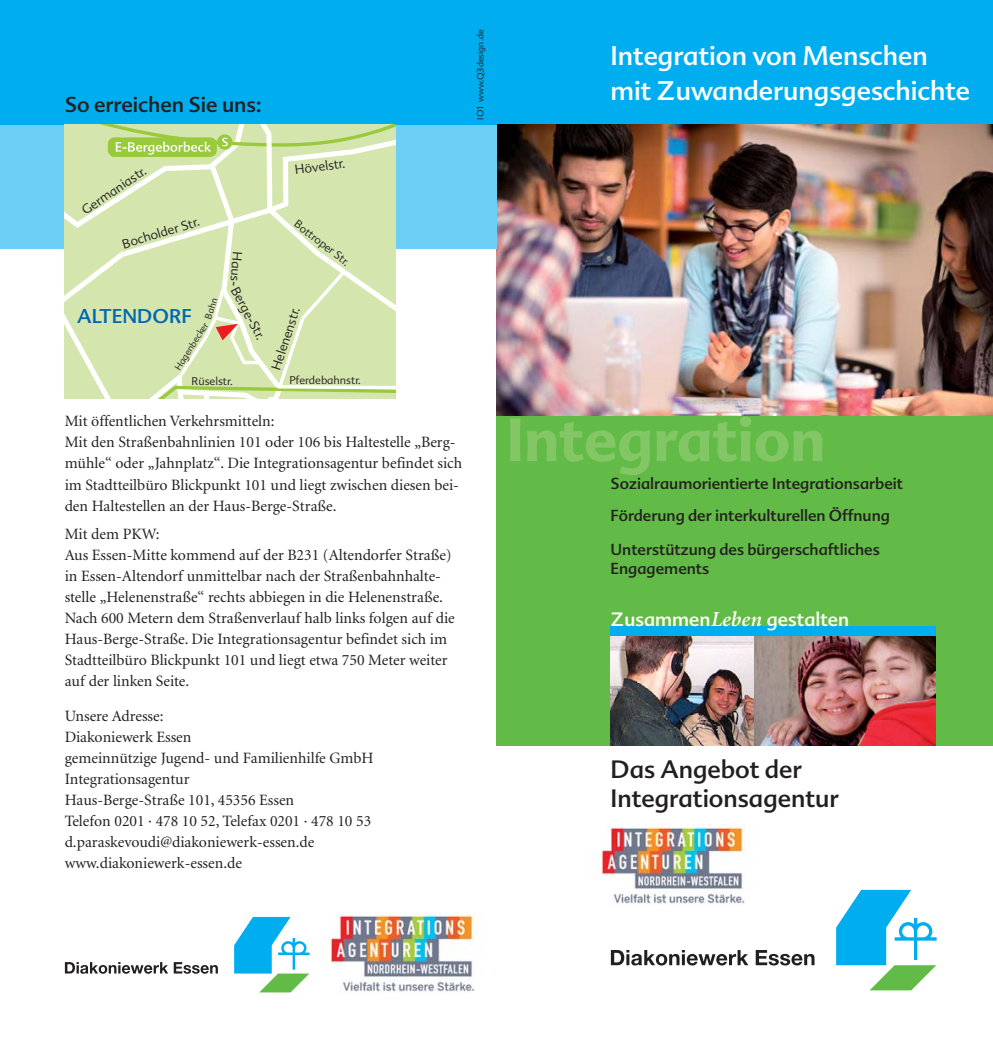
<style>
.page{position:relative;width:993px;height:1046px;background:#fff}
.page>*{position:absolute;margin:0;border:0;box-sizing:border-box;transform-origin:0 0}
.t1{font:700 59.5px "Advert";color:#83c665}
.t2{font:26.25px/35px "Advert";color:#fff}
.t3{font:24.5px/29.4px "Advert";color:#231f20}
.t4{font:21px "Advert";color:#231f20}
.t5{font:19.43px "Advert";color:#0066b3}
.t6{font:18.9px "Advert";color:#fff}
.t7{font:15.75px/21px "Minion";color:#231f20}
.t8{font:15.58px/31.5px "Advert";color:#231f20}
.t9{font:300 12.78px "Advert";color:#231f20}
.t10{font:300 11.03px "Advert";color:#231f20}
.t11{font:300 9.1px "Advert";color:#231f20}
.t12{font:300 8.75px "Advert";color:#231f20}
.s1{font-family:"Minion";font-weight:600;font-style:italic;font-size:21.18px}
</style>
<div class="page">
<div style="left:496px;top:249px;width:497px;height:496px;background:#62bb46"></div>
<svg style="left:611px;top:950px;width:137px;height:15px"></svg>
<svg style="left:755px;top:950px;width:59px;height:15px"></svg>
<svg style="left:836px;top:889px;width:100px;height:100px"></svg>
<div style="left:496px;top:0;width:497px;height:125px;background:#00aeef"></div>
<img style="left:496px;top:125px;width:497px;height:290px">
<img style="left:610px;top:635px;width:144px;height:110px">
<img style="left:754px;top:635px;width:181px;height:110px">
<div style="left:0;top:125px;width:496px;height:124px;background:#6dcff6"></div>
<div style="left:0;top:0;width:496px;height:125px;background:#00aeef"></div>
<svg style="left:65px;top:962px;width:103px;height:11px"></svg>
<svg style="left:174px;top:962px;width:44px;height:11px"></svg>
<svg style="left:234px;top:916px;width:76px;height:76px"></svg>
<svg style="left:65px;top:125px;width:331px;height:273px;background:#d5e7b0"></svg>
<div style="left:610px;top:625px;width:325px;height:10px;background:#00aeef"></div>
<img style="left:599px;top:824px;width:146px;height:81px">
<img style="left:328px;top:912px;width:147px;height:81px">
<h3 class="t4" style="left:65px;top:96px;width:198px">So erreichen Sie uns:</h3>
<p class="t12" style="left:477px;top:120px;width:92px;rotate:-90deg">IO1 www.Q3design.de</p>
<p class="t9" style="left:80px;top:207px;width:77px;rotate:-34deg">Germaniastr.</p>
<p class="t9" style="left:121px;top:239px;width:82px;rotate:-17deg">Bocholder Str.</p>
<p class="t5" style="left:77px;top:308px;width:116px">ALTENDORF</p>
<p class="t11" style="left:204px;top:317px;width:23px;rotate:-72deg">Bahn</p>
<p class="t11" style="left:174px;top:367px;width:56px;rotate:-58deg">Hagenbecker</p>
<p class="t9" style="left:243px;top:252px;width:38px;rotate:95deg">Haus-</p>
<p class="t9" style="left:239px;top:285px;width:59px;rotate:62deg">Berge-Str.</p>
<p class="t10" style="left:191px;top:376px;width:43px">Rüselstr.</p>
<p class="t9" style="left:294px;top:164px;width:52px;rotate:-8deg">Hövelstr.</p>
<p class="t10" style="left:298px;top:218px;width:68px;rotate:38deg">Bottroper Str.</p>
<p class="t9" style="left:271px;top:368px;width:66px;rotate:-72deg">Helenenstr.</p>
<p class="t10" style="left:289px;top:375px;width:73px">Pferdebahnstr.</p>
<p class="t7" style="left:65px;top:412px;width:399px">Mit öffentlichen Verkehrsmitteln:<br>Mit den Straßenbahnlinien 101 oder 106 bis Haltestelle „Berg&shy;mühle“ oder „Jahnplatz“. Die Integrationsagentur befindet sich im Stadtteilbüro Blickpunkt 101 und liegt zwischen diesen bei&shy;den Haltestellen an der Haus-Berge-Straße.</p>
<p class="t7" style="left:65px;top:524px;width:391px">Mit dem PKW:<br>Aus Essen-Mitte kommend auf der B231 (Altendorfer Straße) in Essen-Altendorf unmittelbar nach der Straßenbahnhalte&shy;stelle „Helenenstraße“ rechts abbiegen in die Helenenstraße.<br>Nach 600 Metern dem Straßenverlauf halb links folgen auf die Haus-Berge-Straße. Die Integrationsagentur befindet sich im Stadtteilbüro Blickpunkt 101 und liegt etwa 750 Meter weiter auf der linken Seite.</p>
<p class="t7" style="left:65px;top:706px;width:310px">Unsere Adresse:<br>Diakoniewerk Essen<br>gemeinnützige Jugend- und Familienhilfe GmbH<br>Integrationsagentur<br>Haus-Berge-Straße 101, 45356 Essen<br>Telefon 0201 · 478 10 52, Telefax 0201 · 478 10 53 d.paraskevoudi@diakoniewerk-essen.de www.diakoniewerk-essen.de</p>
<h2 class="t2" style="left:610px;top:40px;width:361px">Integration von Menschen mit Zuwanderungsgeschichte</h2>
<h1 class="t1" style="left:506px;top:414px;width:320px">Integration</h1>
<p class="t8" style="left:610px;top:469px;width:294px">Sozialraumorientierte Integrationsarbeit<br>Förderung der interkulturellen Öffnung</p>
<p class="t8" style="left:610px;top:541px;width:271px;line-height:18.7px">Unterstützung des bürgerschaftliches<br>Engagements</p>
<p class="t6" style="left:611px;top:611px;width:240px">Zusammen<span class="s1">Leben</span> gestalten</p>
<h3 class="t3" style="left:610px;top:756px;width:230px">Das Angebot der<br>Integrationsagentur</h3>
</div>
